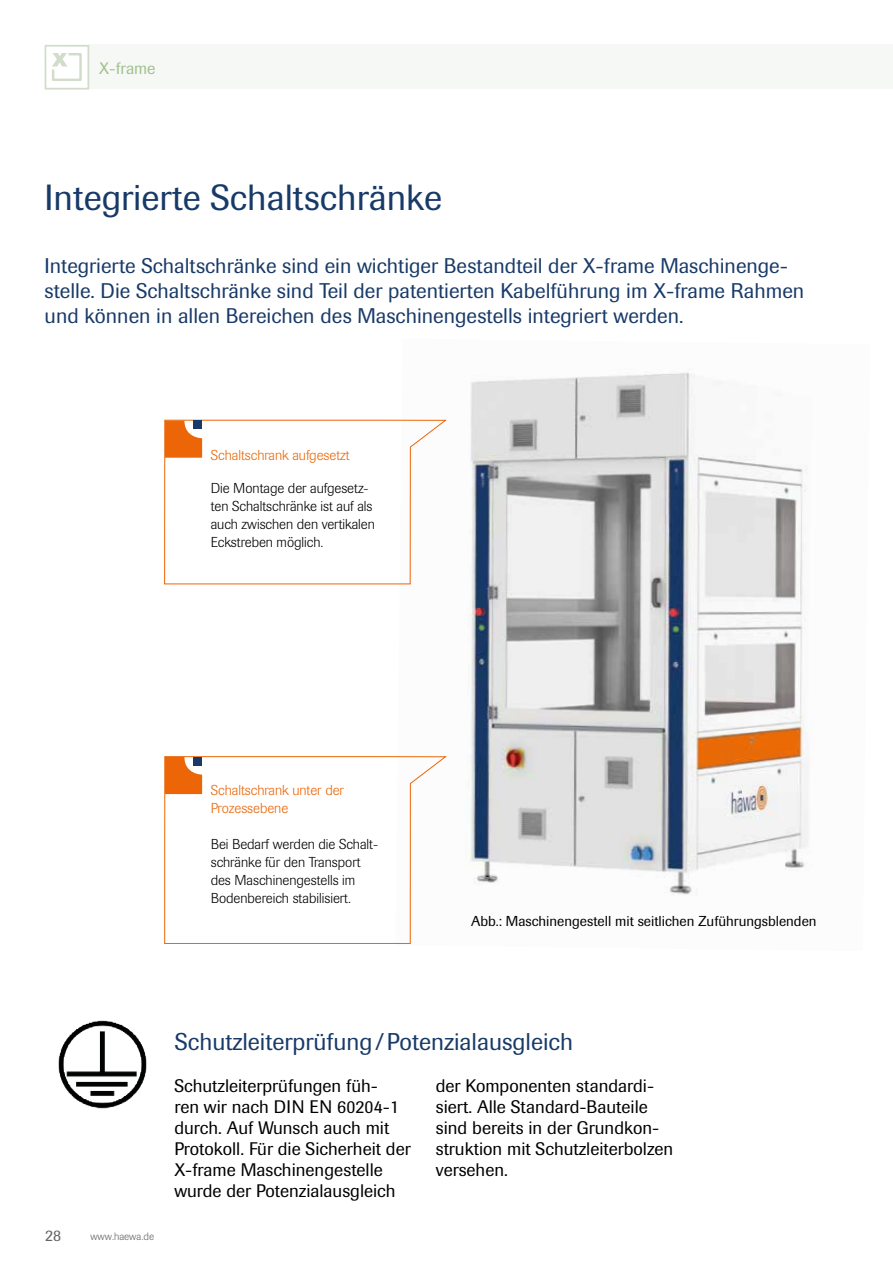
<style>
.page{position:relative;width:893px;height:1263px;background:#fff}
.page>*{position:absolute;margin:0;border:0;box-sizing:border-box;transform-origin:0 0}
.t1{font:36px "Imago";color:#183a68}
.t2{font:24px "Imago";color:#183a68}
.t3{font:21px/24.8px "Imago";color:#183a68}
.t4{font:18px/21px "Imago";color:#000}
.t5{font:16.5px "Imago";color:#a0c18c}
.t6{font:15.9px "Imago";color:#646363}
.t7{font:300 14.25px/18px "Imago";color:#000}
.t8{font:300 14.25px/18px "Imago";color:#ec6608}
.t9{font:14.25px "Imago";color:#000}
.t10{font:300 10.5px "Imago";color:#646363}
</style>
<div class="page">
<div style="left:88px;top:45px;width:805px;height:44px;background:#f6f8f5"></div>
<svg style="left:45px;top:45px;width:44px;height:45px"></svg>
<img style="left:465px;top:372px;width:348px;height:523px">
<svg style="left:164px;top:419px;width:283px;height:166px"></svg>
<svg style="left:165px;top:421px;width:37px;height:37px"></svg>
<div style="left:194px;top:421px;width:8px;height:8px;background:#183a68"></div>
<svg style="left:164px;top:756px;width:283px;height:188px"></svg>
<svg style="left:165px;top:757px;width:37px;height:37px"></svg>
<div style="left:194px;top:757px;width:8px;height:8px;background:#183a68"></div>
<img style="left:58px;top:1020px;width:89px;height:89px">
<p class="t5" style="left:99px;top:59px;width:58px">X-frame</p>
<h1 class="t1" style="left:45px;top:176px;width:399px">Integrierte Schaltschränke</h1>
<p class="t3" style="left:45px;top:253px;width:761px">Integrierte Schaltschränke sind ein wichtiger Bestandteil der X-frame Maschinenge&shy;stelle. Die Schaltschränke sind Teil der patentierten Kabelführung im X-frame Rahmen und können in allen Bereichen des Maschinengestells integriert werden.</p>
<p class="t8" style="left:211px;top:446px;width:140px">Schaltschrank aufgesetzt</p>
<p class="t7" style="left:211px;top:480px;width:166px">Die Montage der aufgesetz&shy;ten Schaltschränke ist auf als auch zwischen den vertikalen<br>Eckstreben möglich.</p>
<p class="t8" style="left:211px;top:782px;width:135px">Schaltschrank unter der<br>Prozessebene</p>
<p class="t7" style="left:211px;top:836px;width:169px">Bei Bedarf werden die Schalt&shy;schränke für den Transport des Maschinengestells im<br>Bodenbereich stabilisiert.</p>
<p class="t9" style="left:471px;top:913px;width:347px">Abb.: Maschinengestell mit seitlichen Zuführungsblenden</p>
<h2 class="t2" style="left:175px;top:1028px;width:400px">Schutzleiterprüfung/Potenzialausgleich</h2>
<p class="t6" style="left:45px;top:1226px;width:17px">28</p>
<p class="t10" style="left:90px;top:1231px;width:65px">www.haewa.de</p>
<p class="t4" style="left:174px;top:1075px;width:238px">Schutzleiterprüfungen füh-<br>ren wir nach DIN EN 60204-1 durch. Auf Wunsch auch mit<br>Protokoll. Für die Sicherheit der<br>X-frame Maschinengestelle wurde der Potenzialausgleich</p>
<p class="t4" style="left:436px;top:1075px;width:239px">der Komponenten standardi&shy;siert. Alle Standard-Bauteile sind bereits in der Grundkon&shy;struktion mit Schutzleiterbolzen versehen.</p>
</div>
